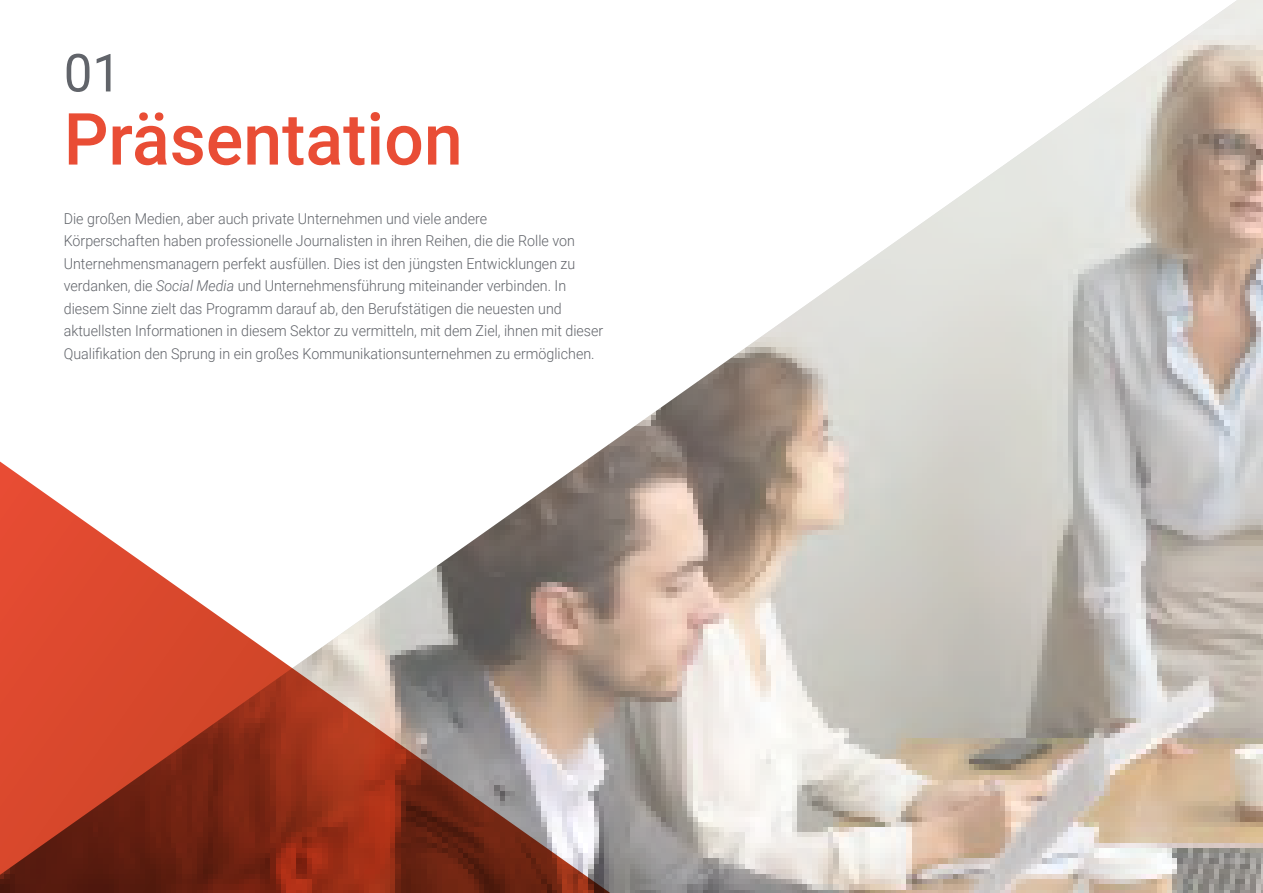
<style>
.page{position:relative;width:1263px;height:893px;background:#fff}
.page>*{position:absolute;margin:0;border:0;box-sizing:border-box;transform-origin:0 0}
.t1{font:500 72px "Roboto";color:#e94d35}
.t2{font:52.5px "Roboto";color:#61646a}
.t3{font:300 15px/22.5px "Roboto";color:#61646a;scale:.95 1}
.s1{font-style:italic}
</style>
<div class="page">
<img style="left:606px;top:0;width:657px;height:893px">
<svg style="left:0;top:446px;width:640px;height:447px"></svg>
<h2 class="t2" style="left:64px;top:36px;width:59px">01</h2>
<h1 class="t1" style="left:64px;top:89px;width:400px">Präsentation</h1>
<p class="t3" style="left:64px;top:207px;width:569px">Die großen Medien, aber auch private Unternehmen und viele andere<br>Körperschaften haben professionelle Journalisten in ihren Reihen, die die Rolle von Unternehmensmanagern perfekt ausfüllen. Dies ist den jüngsten Entwicklungen zu verdanken, die <span class="s1">Social Media</span> und Unternehmensführung miteinander verbinden. In diesem Sinne zielt das Programm darauf ab, den Berufstätigen die neuesten und aktuellsten Informationen in diesem Sektor zu vermitteln, mit dem Ziel, ihnen mit dieser Qualifikation den Sprung in ein großes Kommunikationsunternehmen zu ermöglichen.</p>
</div>
